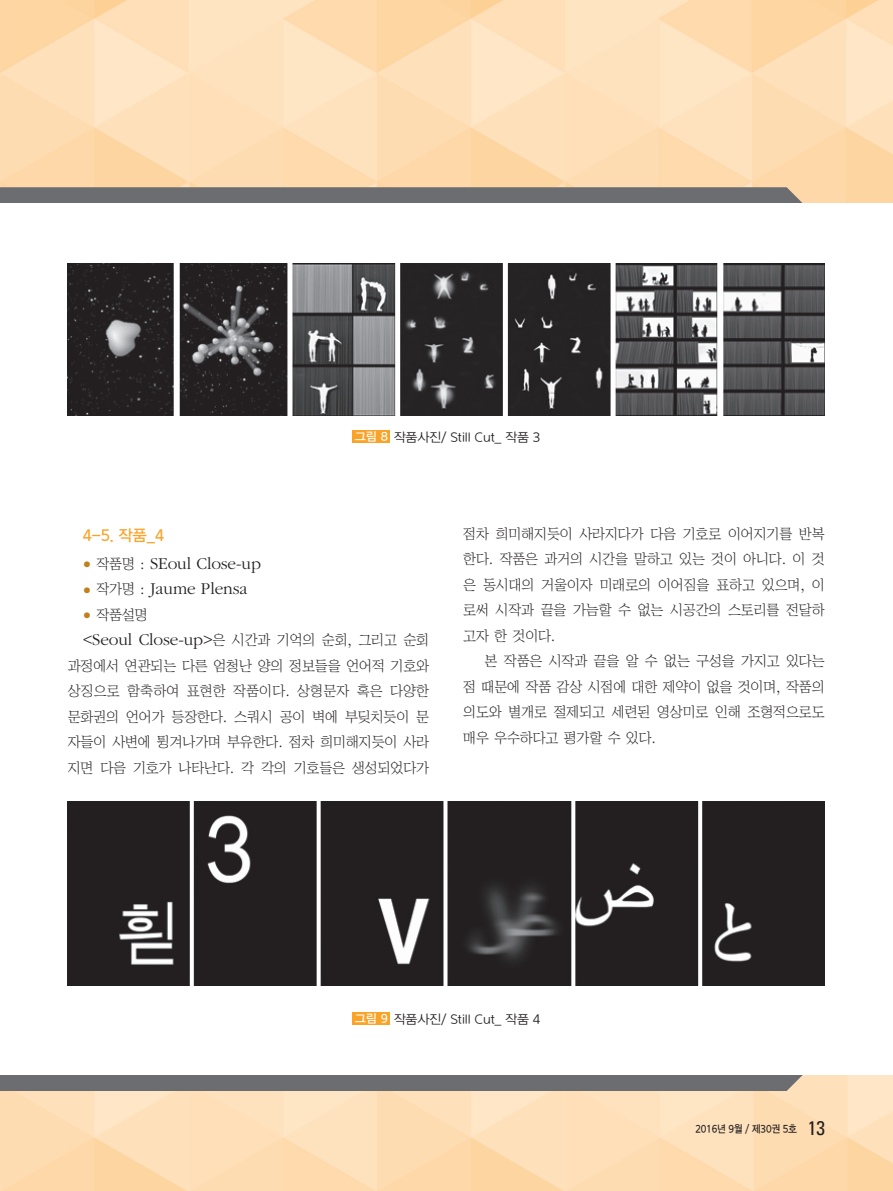
<style>
.page{position:relative;width:893px;height:1191px;background:#fff}
.page>*{position:absolute;margin:0;border:0;box-sizing:border-box;transform-origin:0 0}
.t1{font:300 17.25px/25.5px "Garamond";letter-spacing:-.01em;color:#231f20}
.t2{font:15.75px "DX Ngo Std 30";color:#f9a328}
.t3{font:14.25px/25.5px "Chosunilbo NM";letter-spacing:-.01em;color:#231f20;text-align:justify}
.t4{font:12.75px "DX Ngo Std 20";letter-spacing:-.01em;color:#231f20}
.t5{font:10.5px "DX Ngo Std 30";letter-spacing:-.025em;color:#231f20;scale:.9 1}
.s1{font-family:"DX Ngo Std 30";font-size:12px;color:#fff}
.s2{font-family:"DX Ngo Std 20";font-weight:400;font-size:9px;color:#c2801b}
.s3{font-family:"Chosunilbo NM";font-weight:400;font-size:14.25px}
.s4{font-family:"DX Ngo Std 20";font-size:9px;color:#c2801b}
.s5{font-family:"Garamond";font-weight:300;font-size:17.25px}
.s6{font-family:"Univers";font-stretch:condensed;font-size:19.5px}
</style>
<div class="page">
<img style="left:0;top:0;width:893px;height:1191px">
<div style="left:0;top:187px;width:808px;height:904px;background:#6c6d70"></div>
<div style="left:0;top:203px;width:893px;height:872px;background:#fff"></div>
<img style="left:68px;top:263px;width:757px;height:152px">
<img style="left:68px;top:801px;width:757px;height:184px">
<div style="left:352px;top:430px;width:38px;height:13px;background:#f9a328"></div>
<div style="left:352px;top:1012px;width:38px;height:13px;background:#f9a328"></div>
<p class="t4" style="left:355px;top:430px;width:187px"><span class="s1">그림 8</span> 작품사진/ Still Cut_ 작품 3</p>
<p class="t2" style="left:83px;top:527px;width:83px">4-5. 작품_4</p>
<p class="t1" style="left:83px;top:550px;width:180px"><span class="s2">⦁</span> <span class="s3">작품명</span> : SEoul Close-up <span class="s2">⦁</span> <span class="s3">작가명</span> : Jaume Plensa</p>
<p class="t3" style="left:83px;top:601px;width:67px"><span class="s4">⦁</span> 작품설명</p>
<p class="t1" style="left:83px;top:627px;width:348px">&lt;Seoul Close-up&gt;<span class="s3">은 시간과 기억의 순회</span>, <span class="s3">그리고 순회</span></p>
<p class="t3" style="left:68px;top:652px;width:363px">과정에서 연관되는 다른 엄청난 양의 정보들을 언어적 기호와 상징으로 함축하여 표현한 작품이다<span class="s5">.</span> 상형문자 혹은 다양한 문화권의 언어가 등장한다<span class="s5">.</span> 스쿼시 공이 벽에 부딪치듯이 문 자들이 사변에 튕겨나가며 부유한다<span class="s5">.</span> 점차 희미해지듯이 사라 지면 다음 기호가 나타난다<span class="s5">.</span> 각 각의 기호들은 생성되었다가</p>
<p class="t3" style="left:463px;top:521px;width:363px">점차 희미해지듯이 사라지다가 다음 기호로 이어지기를 반복 한다<span class="s5">.</span> 작품은 과거의 시간을 말하고 있는 것이 아니다<span class="s5">.</span> 이 것 은 동시대의 거울이자 미래로의 이어짐을 표하고 있으며<span class="s5">,</span> 이 로써 시작과 끝을 가늠할 수 없는 시공간의 스토리를 전달하 고자 한 것이다<span class="s5">.</span></p>
<p class="t3" style="left:463px;top:648px;width:363px;text-indent:21px">본 작품은 시작과 끝을 알 수 없는 구성을 가지고 있다는 점 때문에 작품 감상 시점에 대한 제약이 없을 것이며<span class="s5">,</span> 작품의 의도와 별개로 절제되고 세련된 영상미로 인해 조형적으로도 매우 우수하다고 평가할 수 있다<span class="s5">.</span></p>
<p class="t4" style="left:355px;top:1012px;width:187px"><span class="s1">그림 9</span> 작품사진/ Still Cut_ 작품 4</p>
<p class="t5" style="left:695px;top:1123px;width:145px">2016년 9월 / 제30권 5호 <span class="s6">13</span></p>
</div>
